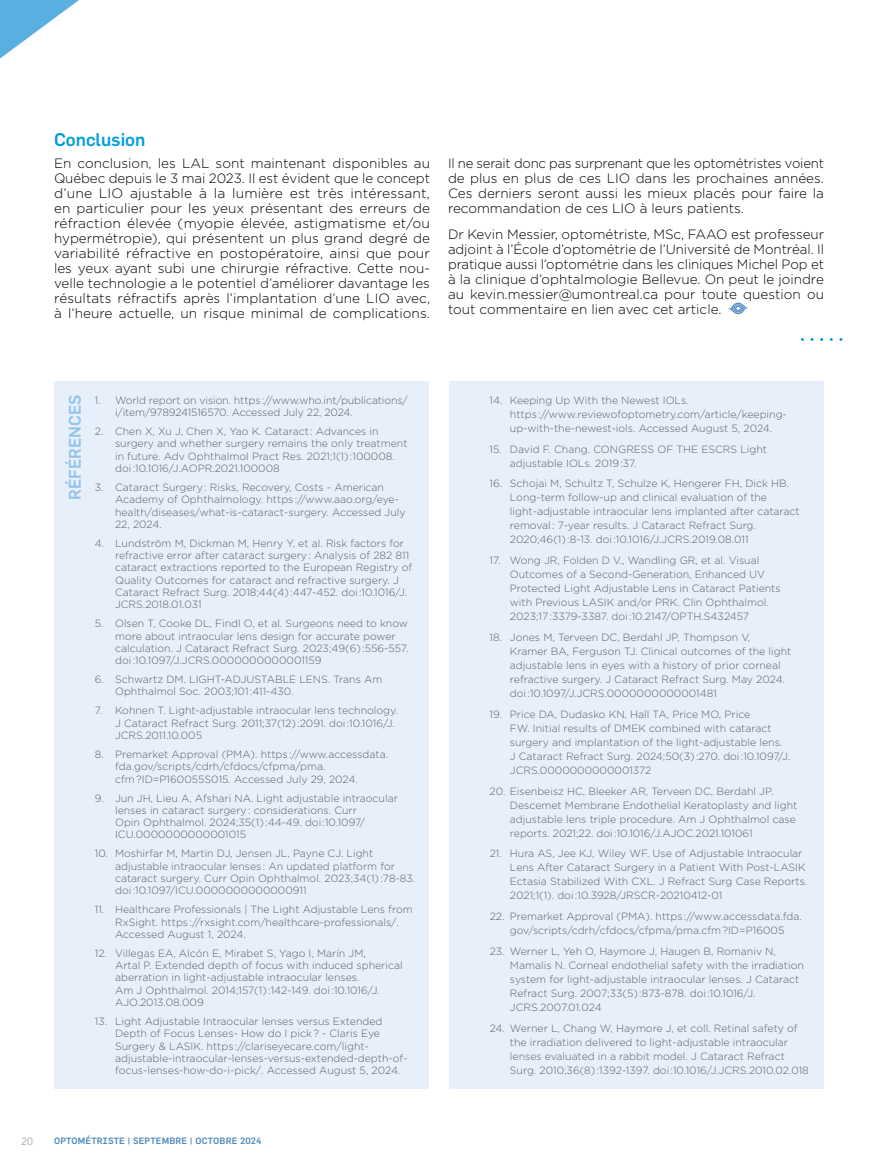
<style>
.page{position:relative;width:878px;height:1175px;background:#fff}
.page>*{position:absolute;margin:0;border:0;box-sizing:border-box;transform-origin:0 0}
.t1{font:500 18px "Flama";color:#009fdb}
.t2{font:500 16.5px "Flama";color:#93c5eb}
.t3{font:300 13.5px/15px "Gotham HTF";color:#000;text-align:justify}
.t4{font:300 10.5px/12.3px "Gotham HTF";color:#5f6062}
.t5{font:10.5px "Avenir LT Std";color:#a7a9ac}
.t6{font:500 9px "Flama";letter-spacing:.02em;color:#4f8abe}
</style>
<div class="page">
<svg style="left:0;top:0;width:79px;height:59px"></svg>
<svg style="left:728px;top:303px;width:20px;height:11px"></svg>
<div style="left:54px;top:381px;width:375px;height:50px;background:#e7f0fa"></div>
<div style="left:54px;top:413px;width:375px;height:74px;background:#e7f0fa"></div>
<div style="left:54px;top:468px;width:375px;height:75px;background:#e7f0fa"></div>
<div style="left:54px;top:524px;width:375px;height:99px;background:#e7f0fa"></div>
<div style="left:54px;top:605px;width:375px;height:74px;background:#e7f0fa"></div>
<div style="left:54px;top:660px;width:375px;height:50px;background:#e7f0fa"></div>
<div style="left:54px;top:692px;width:375px;height:62px;background:#e7f0fa"></div>
<div style="left:54px;top:735px;width:375px;height:62px;background:#e7f0fa"></div>
<div style="left:54px;top:779px;width:375px;height:74px;background:#e7f0fa"></div>
<div style="left:54px;top:835px;width:375px;height:74px;background:#e7f0fa"></div>
<div style="left:54px;top:890px;width:375px;height:63px;background:#e7f0fa"></div>
<div style="left:54px;top:934px;width:375px;height:87px;background:#e7f0fa"></div>
<div style="left:54px;top:1002px;width:375px;height:87px;background:#e7f0fa"></div>
<div style="left:449px;top:381px;width:374px;height:66px;background:#e7f0fa"></div>
<div style="left:449px;top:430px;width:374px;height:52px;background:#e7f0fa"></div>
<div style="left:449px;top:465px;width:374px;height:93px;background:#e7f0fa"></div>
<div style="left:449px;top:542px;width:374px;height:93px;background:#e7f0fa"></div>
<div style="left:449px;top:618px;width:374px;height:94px;background:#e7f0fa"></div>
<div style="left:449px;top:695px;width:374px;height:94px;background:#e7f0fa"></div>
<div style="left:449px;top:772px;width:374px;height:80px;background:#e7f0fa"></div>
<div style="left:449px;top:835px;width:374px;height:79px;background:#e7f0fa"></div>
<div style="left:449px;top:898px;width:374px;height:51px;background:#e7f0fa"></div>
<div style="left:449px;top:932px;width:374px;height:94px;background:#e7f0fa"></div>
<div style="left:449px;top:1009px;width:374px;height:80px;background:#e7f0fa"></div>
<h1 class="t1" style="left:54px;top:129px;width:93px">Conclusion</h1>
<p class="t3" style="left:54px;top:156px;width:377px">En conclusion, les LAL sont maintenant disponibles au Québec depuis le 3 mai 2023. Il est évident que le concept d’une LIO ajustable à la lumière est très intéressant, en particulier pour les yeux présentant des erreurs de réfraction élevée (myopie élevée, astigmatisme et/ou hypermétropie), qui présentent un plus grand degré de variabilité réfractive en postopératoire, ainsi que pour les yeux ayant subi une chirurgie réfractive. Cette nou&shy;velle technologie a le potentiel d’améliorer davantage les résultats réfractifs après l’implantation d’une LIO avec, à l’heure actuelle, un risque minimal de complications.</p>
<p class="t3" style="left:448px;top:156px;width:377px">Il ne serait donc pas surprenant que les optométristes voient de plus en plus de ces LIO dans les prochaines années.<br>Ces derniers seront aussi les mieux placés pour faire la recommandation de ces LIO à leurs patients.</p>
<p class="t3" style="left:448px;top:227px;width:377px">Dr Kevin Messier, optométriste, MSc, FAAO est professeur adjoint à l’École d’optométrie de l’Université de Montréal. Il pratique aussi l’optométrie dans les cliniques Michel Pop et à la clinique d’ophtalmologie Bellevue. On peut le joindre au kevin.messier@umontreal.ca pour toute question ou tout commentaire en lien avec cet article.</p>
<h2 class="t2" style="left:65px;top:500px;width:106px;rotate:-90deg">RÉFÉRENCES</h2>
<p class="t4" style="left:115px;top:394px;width:294px;text-indent:-20px">1. World report on vision. https://www.who.int/publications/ i/item/9789241516570. Accessed July 22, 2024.</p>
<p class="t4" style="left:115px;top:425px;width:294px;text-indent:-20px">2. Chen X, Xu J, Chen X, Yao K. Cataract : Advances in surgery and whether surgery remains the only treatment in future. Adv Ophthalmol Pract Res. 2021;1(1) :100008. doi :10.1016/J.AOPR.2021.100008</p>
<p class="t4" style="left:115px;top:481px;width:292px;text-indent:-20px">3. Cataract Surgery: Risks, Recovery, Costs - American Academy of Ophthalmology. https ://www.aao.org/eye&shy;health/diseases/what-is-cataract-surgery. Accessed July 22, 2024.</p>
<p class="t4" style="left:115px;top:537px;width:299px;text-indent:-20px">4. Lundström M, Dickman M, Henry Y, et al. Risk factors for refractive error after cataract surgery: Analysis of 282 811 cataract extractions reported to the European Registry of Quality Outcomes for cataract and refractive surgery. J Cataract Refract Surg. 2018;44(4) :447-452. doi :10.1016/J.<br>JCRS.2018.01.031</p>
<p class="t4" style="left:115px;top:617px;width:295px;text-indent:-20px">5. Olsen T, Cooke DL, Findl O, et al. Surgeons need to know more about intraocular lens design for accurate power calculation. J Cataract Refract Surg. 2023;49(6) :556-557. doi :10.1097/J.JCRS.0000000000001159</p>
<p class="t4" style="left:115px;top:673px;width:269px;text-indent:-20px">6. Schwartz DM. LIGHT-ADJUSTABLE LENS. Trans Am<br>Ophthalmol Soc. 2003;101:411-430.</p>
<p class="t4" style="left:115px;top:704px;width:284px;text-indent:-20px">7. Kohnen T. Light-adjustable intraocular lens technology.<br>J Cataract Refract Surg. 2011;37(12) :2091. doi :10.1016/J.<br>JCRS.2011.10.005</p>
<p class="t4" style="left:115px;top:748px;width:274px;text-indent:-20px">8. Premarket Approval (PMA). https ://www.accessdata. fda.gov/scripts/cdrh/cfdocs/cfpma/pma. cfm?ID=P160055S015. Accessed July 29, 2024.</p>
<p class="t4" style="left:115px;top:791px;width:284px;text-indent:-20px">9. Jun JH, Lieu A, Afshari NA. Light adjustable intraocular lenses in cataract surgery: considerations. Curr<br>Opin Ophthalmol. 2024;35(1) :44-49. doi :10.1097/ ICU.0000000000001015</p>
<p class="t4" style="left:115px;top:847px;width:302px;text-indent:-20px">10. Moshirfar M, Martin DJ, Jensen JL, Payne CJ. Light adjustable intraocular lenses : An updated platform for cataract surgery. Curr Opin Ophthalmol. 2023;34(1) :78-83. doi :10.1097/ICU.0000000000000911</p>
<p class="t4" style="left:115px;top:903px;width:299px;text-indent:-20px">11. Healthcare Professionals | The Light Adjustable Lens from<br>RxSight. https ://rxsight.com/healthcare-professionals/.<br>Accessed August 1, 2024.</p>
<p class="t4" style="left:115px;top:946px;width:289px;text-indent:-20px">12. Villegas EA, Alcón E, Mirabet S, Yago I, Marín JM,<br>Artal P. Extended depth of focus with induced spherical aberration in light-adjustable intraocular lenses.<br>Am J Ophthalmol. 2014;157(1) :142-149. doi :10.1016/J.<br>AJO.2013.08.009</p>
<p class="t4" style="left:115px;top:1015px;width:294px;text-indent:-20px">13. Light Adjustable Intraocular lenses versus Extended Depth of Focus Lenses- How do I pick? - Claris Eye Surgery &amp; LASIK. https ://clariseyecare.com/light&shy;adjustable-intraocular-lenses-versus-extended-depth-of&shy;focus-lenses-how-do-i-pick/. Accessed August 5, 2024.</p>
<p class="t5" style="left:21px;top:1134px;width:13px">20</p>
<p class="t6" style="left:54px;top:1135px;width:209px">OPTOMÉTRISTE | SEPTEMBRE | OCTOBRE 2024</p>
<p class="t4" style="left:510px;top:393px;width:278px;line-height:14px;text-indent:-20px">14. Keeping Up With the Newest IOLs.<br>https ://www.reviewofoptometry.com/article/keeping&shy;up-with-the-newest-iols. Accessed August 5, 2024.</p>
<p class="t4" style="left:510px;top:442px;width:259px;line-height:14px;text-indent:-20px">15. David F. Chang. CONGRESS OF THE ESCRS Light adjustable IOLs. 2019:37.</p>
<p class="t4" style="left:510px;top:476px;width:291px;line-height:14px;text-indent:-20px">16. Schojai M, Schultz T, Schulze K, Hengerer FH, Dick HB.<br>Long-term follow-up and clinical evaluation of the light-adjustable intraocular lens implanted after cataract removal : 7-year results. J Cataract Refract Surg.<br>2020;46(1) :8-13. doi :10.1016/J.JCRS.2019.08.011</p>
<p class="t4" style="left:510px;top:553px;width:272px;line-height:14px;text-indent:-20px">17. Wong JR, Folden D V., Wandling GR, et al. Visual Outcomes of a Second-Generation, Enhanced UV Protected Light Adjustable Lens in Cataract Patients with Previous LASIK and/or PRK. Clin Ophthalmol.<br>2023;17:3379-3387. doi :10.2147/OPTH.S432457</p>
<p class="t4" style="left:510px;top:630px;width:283px;line-height:14px;text-indent:-20px">18. Jones M, Terveen DC, Berdahl JP, Thompson V,<br>Kramer BA, Ferguson TJ. Clinical outcomes of the light adjustable lens in eyes with a history of prior corneal refractive surgery. J Cataract Refract Surg. May 2024. doi :10.1097/J.JCRS.0000000000001481</p>
<p class="t4" style="left:510px;top:707px;width:282px;line-height:14px;text-indent:-20px">19. Price DA, Dudasko KN, Hall TA, Price MO, Price<br>FW. Initial results of DMEK combined with cataract surgery and implantation of the light-adjustable lens.<br>J Cataract Refract Surg. 2024;50(3) :270. doi :10.1097/J.<br>JCRS.0000000000001372</p>
<p class="t4" style="left:510px;top:783px;width:289px;line-height:14px;text-indent:-20px">20. Eisenbeisz HC, Bleeker AR, Terveen DC, Berdahl JP.<br>Descemet Membrane Endothelial Keratoplasty and light adjustable lens triple procedure. Am J Ophthalmol case reports. 2021;22. doi :10.1016/J.AJOC.2021.101061</p>
<p class="t4" style="left:510px;top:846px;width:299px;line-height:14px;text-indent:-20px">21. Hura AS, Jee KJ, Wiley WF. Use of Adjustable Intraocular Lens After Cataract Surgery in a Patient With Post-LASIK Ectasia Stabilized With CXL. J Refract Surg Case Reports.<br>2021;1(1). doi :10.3928/JRSCR-20210412-01</p>
<p class="t4" style="left:489px;top:909px;width:314px;line-height:14px;text-align:center">22. Premarket Approval (PMA). https ://www.accessdata.fda. gov/scripts/cdrh/cfdocs/cfpma/pma.cfm?ID=P16005</p>
<p class="t4" style="left:510px;top:944px;width:295px;line-height:14px;text-indent:-20px">23. Werner L, Yeh O, Haymore J, Haugen B, Romaniv N, Mamalis N. Corneal endothelial safety with the irradiation system for light-adjustable intraocular lenses. J Cataract Refract Surg. 2007;33(5) :873-878. doi :10.1016/J.<br>JCRS.2007.01.024</p>
<p class="t4" style="left:510px;top:1021px;width:300px;line-height:14px;text-indent:-20px">24. Werner L, Chang W, Haymore J, et coll. Retinal safety of the irradiation delivered to light-adjustable intraocular lenses evaluated in a rabbit model. J Cataract Refract Surg. 2010;36(8) :1392-1397. doi :10.1016/J.JCRS.2010.02.018</p>
</div>
